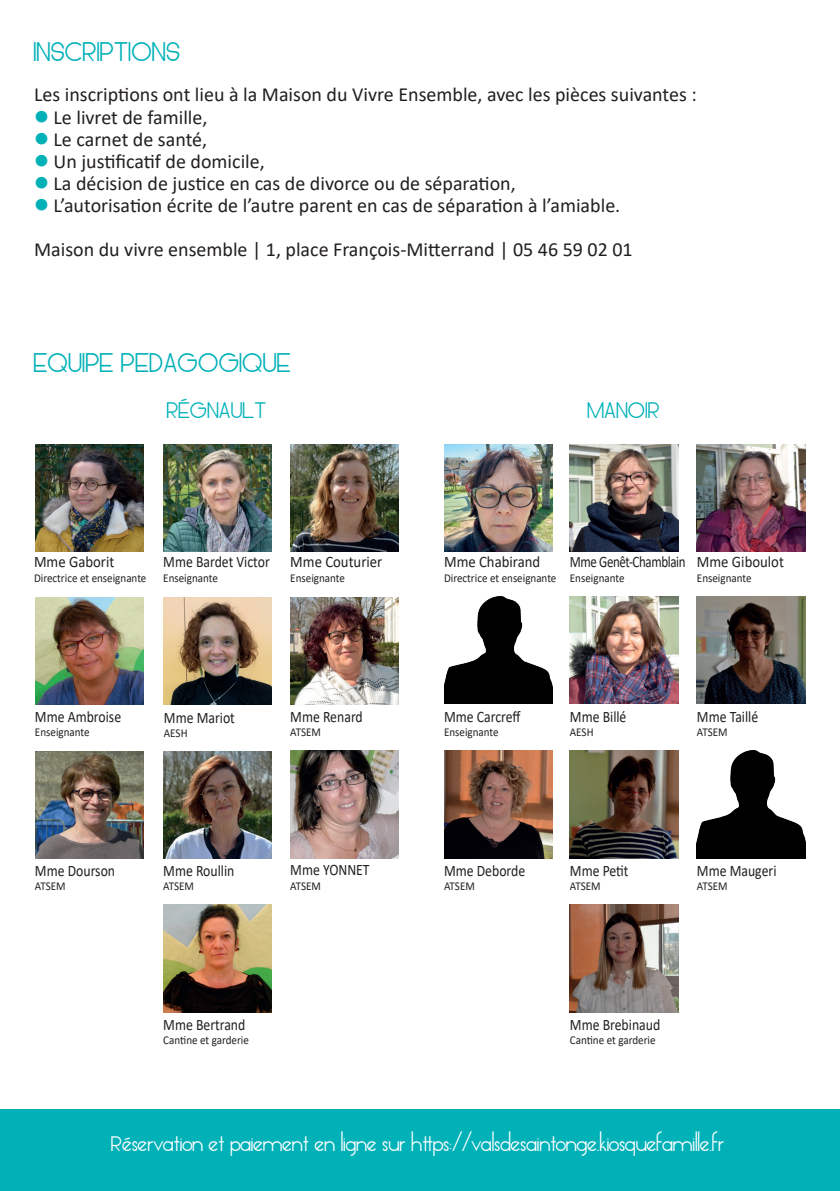
<style>
.page{position:relative;width:840px;height:1191px;background:#fff}
.page>*{position:absolute;margin:0;border:0;box-sizing:border-box;transform-origin:0 0}
.t1{font:500 36px "Glasket";color:#00b1b8}
.t2{font:500 30px "Glasket";color:#00b1b8}
.t3{font:500 28px "Glasket";color:#fff}
.t4{font:20px "Calibri";color:#231f20}
.t5{font:16px "Calibri";color:#231f20;scale:.86 1}
.t6{font:16px "Calibri";color:#231f20;scale:.92 1}
.t7{font:16px "Calibri";letter-spacing:-.03em;color:#231f20;scale:.81 1}
.t8{font:12px "Calibri";color:#231f20;scale:.92 1}
.s1{color:#00b1b8}
</style>
<div class="page">
<div style="left:0;top:1109px;width:839px;height:82px;background:#00b1b8"></div>
<img style="left:35px;top:444px;width:108px;height:107px">
<img style="left:163px;top:444px;width:109px;height:107px">
<img style="left:290px;top:444px;width:108px;height:107px">
<img style="left:35px;top:597px;width:108px;height:107px">
<img style="left:290px;top:750px;width:108px;height:108px">
<img style="left:290px;top:597px;width:108px;height:107px">
<img style="left:35px;top:751px;width:108px;height:108px">
<img style="left:163px;top:751px;width:109px;height:108px">
<img style="left:163px;top:905px;width:109px;height:107px">
<img style="left:444px;top:444px;width:108px;height:107px">
<img style="left:569px;top:444px;width:109px;height:107px">
<img style="left:696px;top:444px;width:109px;height:107px">
<img style="left:569px;top:596px;width:109px;height:107px">
<img style="left:696px;top:596px;width:109px;height:107px">
<img style="left:444px;top:750px;width:108px;height:108px">
<img style="left:569px;top:750px;width:109px;height:108px">
<img style="left:569px;top:905px;width:109px;height:107px">
<img style="left:696px;top:750px;width:109px;height:108px">
<img style="left:444px;top:596px;width:108px;height:107px">
<img style="left:164px;top:597px;width:108px;height:107px">
<h1 class="t1" style="left:34px;top:35px;width:148px">INSCRIPTIONS</h1>
<p class="t4" style="left:34px;top:81px;width:663px">Les inscriptions ont lieu à la Maison du Vivre Ensemble, avec les pièces suivantes :</p>
<p class="t4" style="left:34px;top:103px;width:175px"><span class="s1">●</span> Le livret de famille,</p>
<p class="t4" style="left:34px;top:125px;width:174px"><span class="s1">●</span> Le carnet de santé,</p>
<p class="t4" style="left:34px;top:147px;width:232px"><span class="s1">●</span> Un justificatif de domicile,</p>
<p class="t4" style="left:34px;top:169px;width:483px"><span class="s1">●</span> La décision de justice en cas de divorce ou de séparation,</p>
<p class="t4" style="left:34px;top:191px;width:587px"><span class="s1">●</span> L’autorisation écrite de l’autre parent en cas de séparation à l’amiable.</p>
<p class="t4" style="left:34px;top:235px;width:599px">Maison du vivre ensemble | 1, place François-Mitterrand | 05 46 59 02 01</p>
<h1 class="t1" style="left:34px;top:347px;width:259px">EQUIPE PEDAGOGIQUE</h1>
<h2 class="t2" style="left:167px;top:397px;width:101px">RÉGNAULT</h2>
<h2 class="t2" style="left:587px;top:397px;width:74px">MANOIR</h2>
<p class="t6" style="left:34px;top:551px;width:89px">Mme Gaborit</p>
<p class="t8" style="left:34px;top:569px;width:124px">Directrice et enseignante</p>
<p class="t5" style="left:163px;top:551px;width:125px">Mme Bardet Victor</p>
<p class="t8" style="left:163px;top:569px;width:61px">Enseignante</p>
<p class="t6" style="left:290px;top:551px;width:101px">Mme Couturier</p>
<p class="t8" style="left:290px;top:569px;width:61px">Enseignante</p>
<p class="t6" style="left:444px;top:551px;width:106px">Mme Chabirand</p>
<p class="t8" style="left:444px;top:569px;width:124px">Directrice et enseignante</p>
<p class="t7" style="left:569px;top:551px;width:144px">Mme Genêt-Chamblain</p>
<p class="t8" style="left:569px;top:569px;width:61px">Enseignante</p>
<p class="t6" style="left:696px;top:551px;width:96px">Mme Giboulot</p>
<p class="t8" style="left:696px;top:569px;width:61px">Enseignante</p>
<p class="t5" style="left:35px;top:705px;width:102px">Mme Ambroise</p>
<p class="t8" style="left:35px;top:724px;width:61px">Enseignante</p>
<p class="t5" style="left:164px;top:706px;width:84px">Mme Mariot</p>
<p class="t8" style="left:164px;top:724px;width:27px">AESH</p>
<p class="t5" style="left:290px;top:705px;width:86px">Mme Renard</p>
<p class="t8" style="left:290px;top:724px;width:35px">ATSEM</p>
<p class="t5" style="left:444px;top:705px;width:91px">Mme Carcreff</p>
<p class="t8" style="left:444px;top:724px;width:61px">Enseignante</p>
<p class="t5" style="left:569px;top:705px;width:67px">Mme Billé</p>
<p class="t8" style="left:569px;top:724px;width:27px">AESH</p>
<p class="t5" style="left:696px;top:705px;width:73px">Mme Taillé</p>
<p class="t8" style="left:696px;top:724px;width:35px">ATSEM</p>
<p class="t5" style="left:35px;top:859px;width:95px">Mme Dourson</p>
<p class="t8" style="left:35px;top:878px;width:35px">ATSEM</p>
<p class="t5" style="left:163px;top:859px;width:84px">Mme Roullin</p>
<p class="t8" style="left:163px;top:878px;width:35px">ATSEM</p>
<p class="t5" style="left:290px;top:858px;width:94px">Mme YONNET</p>
<p class="t8" style="left:290px;top:877px;width:35px">ATSEM</p>
<p class="t5" style="left:444px;top:859px;width:96px">Mme Deborde</p>
<p class="t8" style="left:444px;top:878px;width:35px">ATSEM</p>
<p class="t5" style="left:569px;top:859px;width:70px">Mme Petit</p>
<p class="t8" style="left:569px;top:878px;width:35px">ATSEM</p>
<p class="t5" style="left:696px;top:859px;width:94px">Mme Maugeri</p>
<p class="t8" style="left:696px;top:878px;width:35px">ATSEM</p>
<p class="t5" style="left:163px;top:1013px;width:97px">Mme Bertrand</p>
<p class="t8" style="left:163px;top:1031px;width:95px">Cantine et garderie</p>
<p class="t5" style="left:569px;top:1013px;width:107px">Mme Brebinaud</p>
<p class="t8" style="left:569px;top:1031px;width:95px">Cantine et garderie</p>
<h3 class="t3" style="left:111px;top:1131px;width:614px">Réservation et paiement en ligne sur https://valsdesaintonge.kiosquefamille.fr</h3>
</div>
